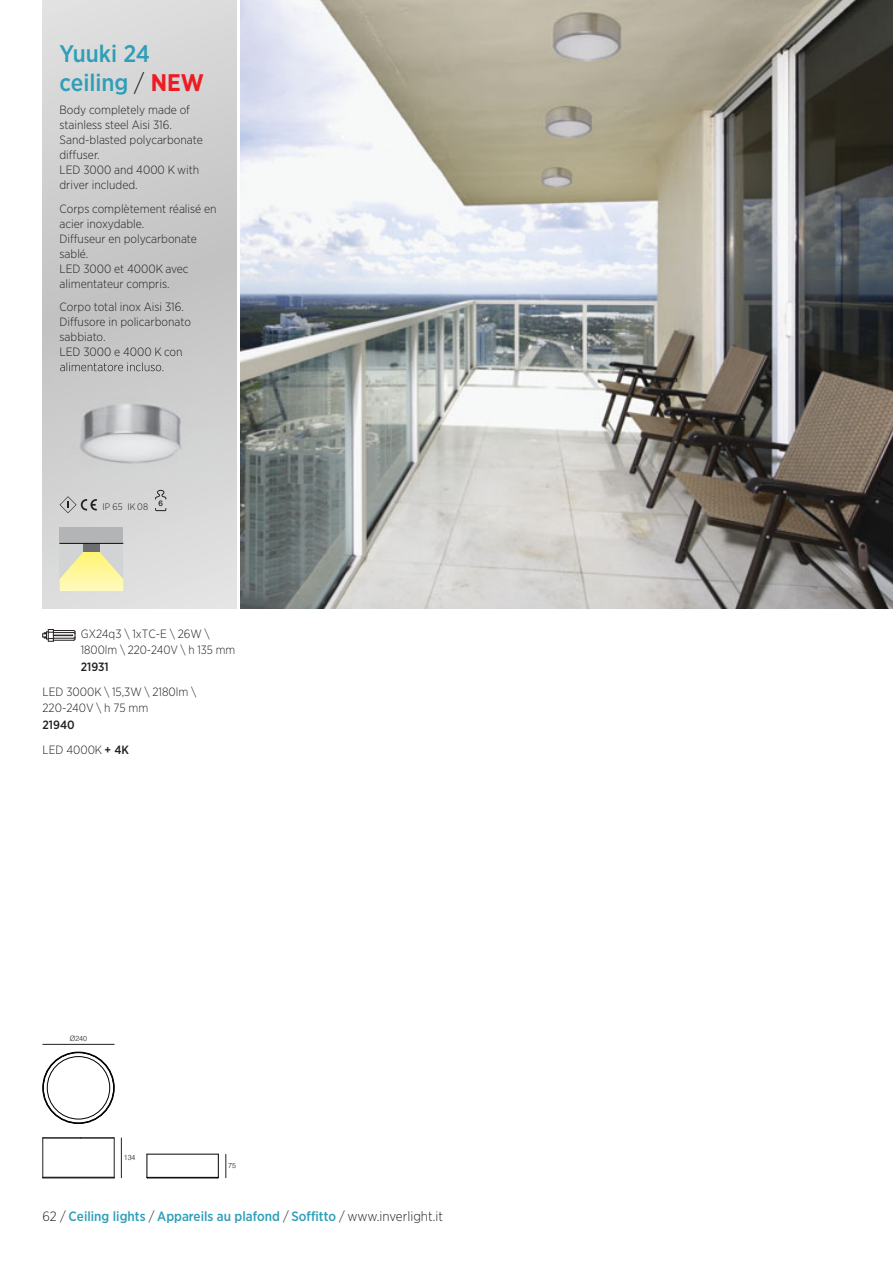
<style>
.page{position:relative;width:893px;height:1263px;background:#fff}
.page>*{position:absolute;margin:0;border:0;box-sizing:border-box;transform-origin:0 0}
.t1{font:500 24px/28.8px "Gotham Narrow";color:#2e9eb9}
.t2{font:500 13.5px "Gotham Narrow";color:#2e9eb9}
.t3{font:300 12px/15px "Gotham Narrow";color:#231f20}
.t4{font:500 12px/25px "Gotham Narrow";color:#231f20}
.t5{font:300 9.45px "Gotham Narrow";color:#231f20}
.t6{font:300 7.35px "Swiss 721 BT";color:#231f20}
.s1{font-weight:300;color:#231f20}
.s2{font-weight:700;color:#ed1c24}
.s3{font-weight:300}
</style>
<div class="page">
<svg style="left:43px;top:0;width:193px;height:608px;background:#d0d0d0"></svg>
<svg style="left:60px;top:496px;width:37px;height:17px"></svg>
<svg style="left:155px;top:490px;width:11px;height:9px"></svg>
<svg style="left:155px;top:508px;width:11px;height:3px"></svg>
<div style="left:60px;top:527px;width:63px;height:64px;background:#d1d3d4"></div>
<svg style="left:60px;top:552px;width:63px;height:39px"></svg>
<div style="left:60px;top:527px;width:63px;height:16px;background:#b2b4b6"></div>
<div style="left:83px;top:543px;width:16px;height:9px;background:#6d6e70"></div>
<hr style="left:60px;top:543px;width:63px;height:1px;background:#140e16">
<svg style="left:43px;top:629px;width:33px;height:13px"></svg>
<img style="left:240px;top:0;width:652px;height:608px">
<hr style="left:121px;top:1138px;width:1px;height:40px;background:#231f20">
<svg style="left:226px;top:1154px;width:1px;height:24px"></svg>
<hr style="left:43px;top:1044px;width:71px;height:1px;background:#231f20">
<hr style="left:43px;top:1138px;width:1px;height:39px;background:#231f20">
<svg style="left:114px;top:1138px;width:1px;height:40px"></svg>
<hr style="left:43px;top:1178px;width:71px;height:1px;background:#231f20">
<hr style="left:43px;top:1177px;width:38px;height:1px;background:#231f20">
<hr style="left:81px;top:1177px;width:33px;height:1px;background:#231f20">
<hr style="left:43px;top:1138px;width:38px;height:1px;background:#231f20">
<hr style="left:81px;top:1138px;width:33px;height:1px;background:#231f20">
<svg style="left:217px;top:1154px;width:2px;height:24px"></svg>
<svg style="left:147px;top:1155px;width:1px;height:22px"></svg>
<hr style="left:147px;top:1154px;width:71px;height:1px;background:#010202">
<hr style="left:148px;top:1178px;width:70px;height:1px;background:#010202">
<hr style="left:147px;top:1177px;width:71px;height:1px;background:#010202">
<div style="left:43px;top:1052px;width:71px;height:71px;border:1px solid #010202;border-radius:50%"></div>
<div style="left:47px;top:1056px;width:63px;height:63px;border:1px solid #010202;border-radius:50%"></div>
<hr style="left:892px;top:0;width:1px;height:608px;background:#e6e7e8">
<img style="left:43px;top:356px;width:174px;height:127px">
<img style="left:61px;top:356px;width:50px;height:1px">
<img style="left:60px;top:362px;width:47px;height:9px">
<h1 class="t1" style="left:60px;top:40px;width:146px">Yuuki 24 ceiling <span class="s1">/</span> <span class="s2">NEW</span></h1>
<p class="t3" style="left:60px;top:103px;width:145px">Body completely made of stainless steel Aisi 316.<br>Sand-blasted polycarbonate diffuser.<br>LED 3000 and 4000 K with driver included.</p>
<p class="t3" style="left:60px;top:202px;width:159px">Corps complètement réalisé en acier inoxydable.<br>Diffuseur en polycarbonate sablé.<br>LED 3000 et 4000K avec alimentateur compris.</p>
<p class="t3" style="left:60px;top:300px;width:133px">Corpo total inox Aisi 316.<br>Diffusore in policarbonato sabbiato.<br>LED 3000 e 4000 K con</p>
<p class="t5" style="left:103px;top:503px;width:62px">IP 65 IK 08 <sup>6</sup></p>
<p class="t3" style="left:81px;top:626px;width:156px;line-height:16.5px">GX24q3 \ 1xTC-E \ 26W \<br>1800lm \ 220-240V \ h 135 mm</p>
<p class="t4" style="left:81px;top:655px;width:29px">21931</p>
<p class="t3" style="left:43px;top:684px;width:155px;line-height:16.5px">LED 3000K \ 15,3W \ 2180lm \<br>220-240V \ h 75 mm</p>
<p class="t4" style="left:43px;top:713px;width:88px">21940<br><span class="s3">LED 4000K</span> + 4K</p>
<p class="t6" style="left:70px;top:1036px;width:19px">Ø240</p>
<p class="t6" style="left:124px;top:1155px;width:13px">134</p>
<p class="t6" style="left:228px;top:1163px;width:9px">75</p>
<p class="t2" style="left:43px;top:1211px;width:402px"><span class="s1">62 /</span> Ceiling lights <span class="s1">/</span> Appareils au plafond <span class="s1">/</span> Soffitto <span class="s1">/ www.inverlight.it</span></p>
</div>
